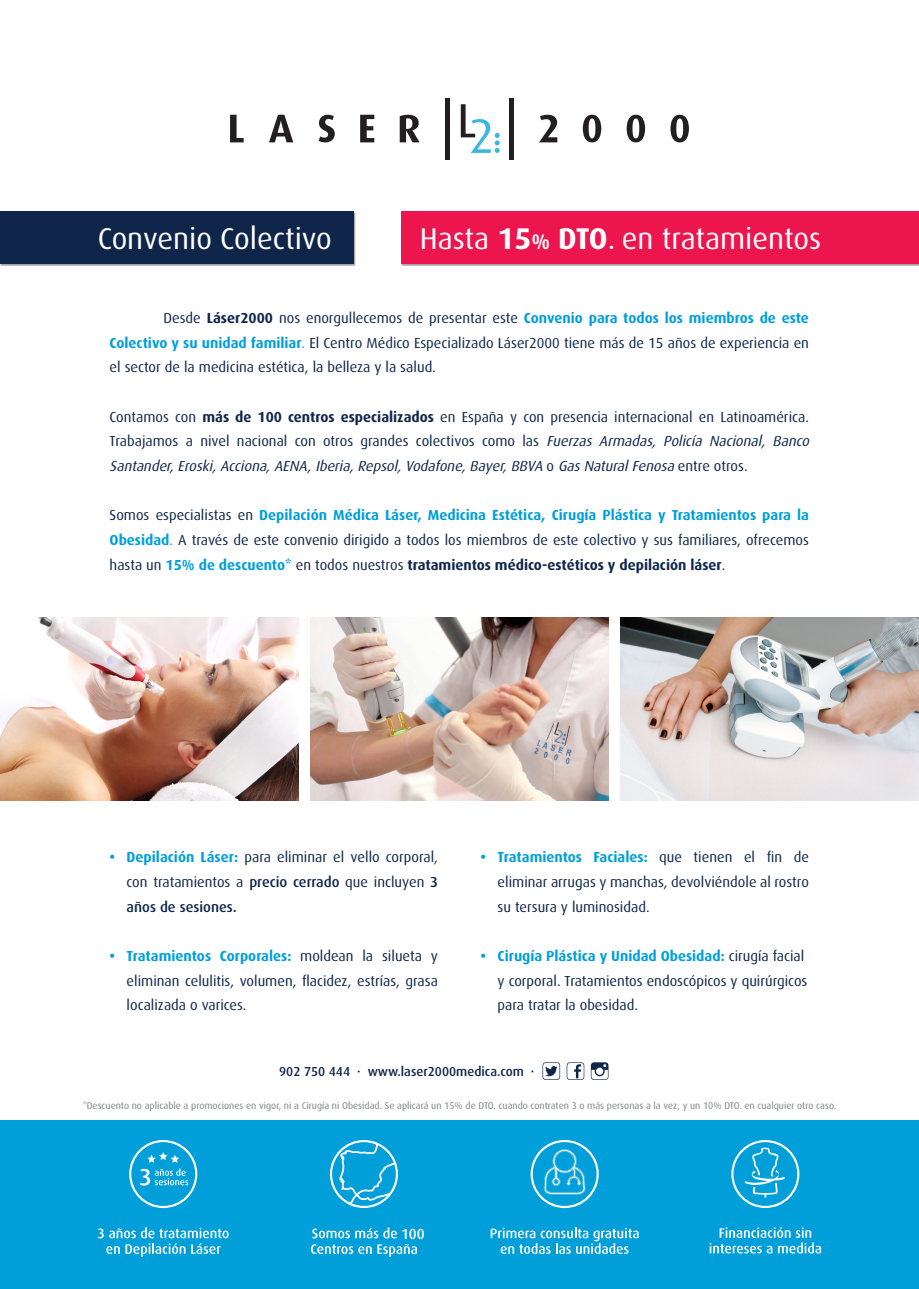
<style>
.page{position:relative;width:919px;height:1289px;background:#fff}
.page>*{position:absolute;margin:0;border:0;box-sizing:border-box;transform-origin:0 0}
.t1{font:30px "Dax Pro";color:#fff}
.t2{font:14.55px/24.6px "Dax Pro";color:#0f264a;text-align:justify}
.t3{font:500 14.55px "Dax Pro";color:#fff}
.tratamientoTabla{font:500 13.05px "Dax Pro";color:#0f264a}
.t4{font:9.75px "Dax Pro";color:#808285}
.s1{font-weight:700}
.s2{font-weight:700;font-size:21.15px}
.s3{font-weight:700;color:#009fda}
.s4{color:#009fda}
.s5{font-style:italic}
.s6{font-weight:500}
</style>
<div class="page">
<div style="left:0;top:1120px;width:918px;height:168px;background:#009fda"></div>
<img style="left:620px;top:617px;width:298px;height:183px">
<svg style="left:98px;top:1227px;width:130px;height:29px"></svg>
<svg style="left:129px;top:1140px;width:68px;height:67px"></svg>
<svg style="left:709px;top:1227px;width:112px;height:26px"></svg>
<svg style="left:731px;top:1140px;width:68px;height:67px"></svg>
<svg style="left:530px;top:1140px;width:68px;height:67px"></svg>
<svg style="left:490px;top:1227px;width:148px;height:26px"></svg>
<svg style="left:330px;top:1140px;width:68px;height:67px"></svg>
<svg style="left:311px;top:1227px;width:106px;height:29px"></svg>
<svg style="left:230px;top:115px;width:13px;height:27px"></svg>
<svg style="left:269px;top:115px;width:24px;height:27px"></svg>
<svg style="left:319px;top:115px;width:16px;height:27px"></svg>
<svg style="left:360px;top:115px;width:14px;height:27px"></svg>
<svg style="left:399px;top:115px;width:20px;height:27px"></svg>
<svg style="left:539px;top:115px;width:18px;height:27px"></svg>
<svg style="left:582px;top:115px;width:19px;height:27px"></svg>
<svg style="left:626px;top:115px;width:19px;height:27px"></svg>
<svg style="left:670px;top:115px;width:19px;height:27px"></svg>
<hr style="left:445px;top:98px;width:4px;height:61px;background:#231f20">
<hr style="left:509px;top:98px;width:4px;height:61px;background:#231f20">
<svg style="left:461px;top:104px;width:38px;height:49px"></svg>
<svg style="left:566px;top:1062px;width:18px;height:17px"></svg>
<svg style="left:542px;top:1062px;width:18px;height:17px"></svg>
<svg style="left:590px;top:1062px;width:18px;height:17px"></svg>
<div style="left:401px;top:212px;width:517px;height:54px;background:#a7a6a6"></div>
<div style="left:401px;top:212px;width:517px;height:52px;background:#ed154d"></div>
<div style="left:0;top:212px;width:355px;height:54px;background:#a7a6a6"></div>
<div style="left:0;top:212px;width:354px;height:52px;background:#0f264a"></div>
<img style="left:0;top:617px;width:299px;height:183px">
<img style="left:310px;top:617px;width:298px;height:183px">
<p class="t1" style="left:98px;top:219px;width:235px">Convenio Colectivo</p>
<p class="t1" style="left:420px;top:219px;width:403px">Hasta <span class="s1">15</span><span class="s2">%</span> <span class="s1">DTO</span>. en tratamientos</p>
<p class="t2" style="left:110px;top:305px;width:700px;text-indent:54px">Desde <span class="s1">Láser2000</span> nos enorgullecemos de presentar este <span class="s3">Convenio para todos los miembros de este Colectivo y su unidad familiar</span><span class="s4">.</span> El Centro Médico Especializado Láser2000 tiene más de 15 años de experiencia en el sector de la medicina estética, la belleza y la salud.</p>
<p class="t2" style="left:110px;top:404px;width:704px;text-align:left">Contamos con <span class="s1">más de 100 centros especializados</span> en España y con presencia internacional en Latinoamérica.<br>Trabajamos a nivel nacional con otros grandes colectivos como las <span class="s5">Fuerzas Armadas, Policía Nacional, Banco<br>Santander,Eroski,Acciona,AENA,Iberia,Repsol,Vodafone,Bayer,BBVA</span> o <span class="s5">GasNaturalFenosa</span> e n t r e o t r o s .</p>
<p class="t2" style="left:110px;top:502px;width:700px">Somos especialistas en <span class="s3">Depilación Médica Láser, Medicina Estética, Cirugía Plástica y Tratamientos para la Obesidad</span><span class="s4">.</span> A través de este convenio dirigido a todos los miembros de este colectivo y sus familiares, ofrecemos hasta un <span class="s3">15% de descuento*</span> en todos nuestros <span class="s1">tratamientos médico-estéticos y depilación láser</span>.</p>
<p class="t2" style="left:127px;top:844px;width:313px;text-indent:-17px"><span class="s3">• Depilación Láser:</span> para eliminar el vello corporal, con tratamientos a <span class="s6">precio cerrado</span> que incluyen <span class="s6">3 años de sesiones.</span></p>
<p class="t2" style="left:127px;top:943px;width:313px;text-indent:-17px"><span class="s3">• Tratamientos Corporales:</span> moldean la silueta y eliminan celulitis, volumen, flacidez, estrías, grasa localizada o varices.</p>
<p class="t2" style="left:497px;top:844px;width:313px;text-indent:-17px"><span class="s3">• Tratamientos Faciales:</span> que tienen el fin de eliminar arrugas y manchas, devolviéndole al rostro su tersura y luminosidad.</p>
<p class="t2" style="left:497px;top:943px;width:311px;text-align:left;text-indent:-17px"><span class="s3">• Cirugía Plástica y Unidad Obesidad:</span> cirugía facial y corporal. Tratamientos endoscópicos y quirúrgicos para tratar la obesidad.</p>
<p class="tratamientoTabla" style="left:279px;top:1062px;width:257px">902 750 444 · www.laser2000medica.com ·</p>
<p class="t4" style="left:83px;top:1099px;width:755px">*Descuento no aplicable a promociones en vigor, ni a Cirugía ni Obesidad. Se aplicará un 15% de DTO. cuando contraten 3 o más personas a la vez, y un 10% DTO. en cualquier otro caso.</p>
<p class="t3" style="left:401px;top:1223px;width:25px">100</p>
</div>
